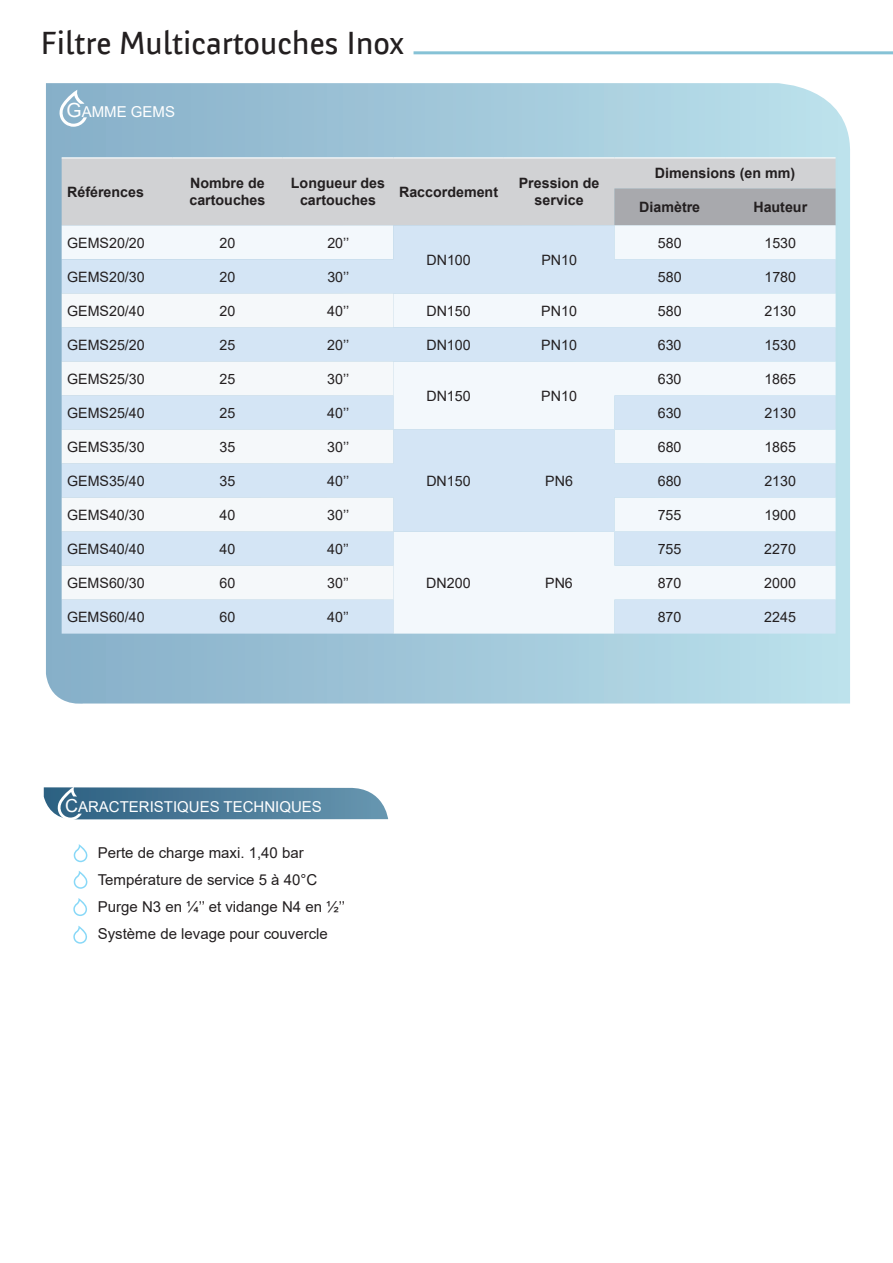
<style>
.page{position:relative;width:893px;height:1263px;background:#fff}
.page>*{position:absolute;margin:0;border:0;box-sizing:border-box;transform-origin:0 0}
.t1{font:33px "Banque Post";color:#231f20}
.t2{font:15px/27px "Arial";color:#231f20}
.t3{font:15px "Arial";color:#fff}
.t4{font:14.25px "Arial";color:#231f20}
.t5{font:700 14.25px/17.1px "Arial";color:#231f20;text-align:center}
.s1{font-size:19.5px}
.s2{font-size:18px}
</style>
<div class="page">
<svg style="left:46px;top:83px;width:804px;height:621px;background:#a2c8da"></svg>
<hr style="left:414px;top:51px;width:479px;height:3px;background:#86c2d6">
<div style="left:62px;top:158px;width:774px;height:67px;background:#d1d2d4"></div>
<div style="left:614px;top:189px;width:222px;height:36px;background:#a8a9ad"></div>
<svg style="left:62px;top:225px;width:774px;height:409px;fill:#d4e5f5"></svg>
<div style="left:62px;top:293px;width:331px;height:34px;background:#f5f8fa"></div>
<div style="left:62px;top:361px;width:331px;height:34px;background:#f5f8fa"></div>
<div style="left:62px;top:429px;width:331px;height:34px;background:#f5f8fa"></div>
<div style="left:62px;top:497px;width:331px;height:34px;background:#f5f8fa"></div>
<div style="left:62px;top:566px;width:331px;height:34px;background:#f5f8fa"></div>
<hr style="left:62px;top:157px;width:110px;height:1px;background:#fff">
<hr style="left:172px;top:157px;width:111px;height:1px;background:#fff">
<hr style="left:283px;top:157px;width:110px;height:1px;background:#fff">
<hr style="left:393px;top:157px;width:111px;height:1px;background:#fff">
<hr style="left:504px;top:157px;width:110px;height:1px;background:#fff">
<hr style="left:614px;top:157px;width:111px;height:1px;background:#fff">
<hr style="left:725px;top:157px;width:111px;height:1px;background:#fff">
<svg style="left:59px;top:90px;width:28px;height:37px"></svg>
<svg style="left:74px;top:844px;width:14px;height:18px"></svg>
<svg style="left:74px;top:871px;width:14px;height:18px"></svg>
<svg style="left:73px;top:898px;width:14px;height:18px"></svg>
<svg style="left:73px;top:926px;width:14px;height:18px"></svg>
<svg style="left:44px;top:787px;width:344px;height:33px;background:#5a86a1"></svg>
<h1 class="t1" style="left:40px;top:25px;width:365px">Filtre Multicartouches Inox</h1>
<p class="t3" style="left:67px;top:102px;width:110px"><span class="s1">G</span>AMME GEMS</p>
<p class="t5" style="left:67px;top:183px;width:78px">Références</p>
<p class="t5" style="left:189px;top:175px;width:78px;text-align:left">Nombre de cartouches</p>
<p class="t5" style="left:291px;top:175px;width:96px">Longueur des cartouches</p>
<p class="t5" style="left:399px;top:183px;width:100px">Raccordement</p>
<p class="t5" style="left:519px;top:175px;width:82px">Pression de service</p>
<p class="t4" style="left:67px;top:233px;width:79px">GEMS20/20</p>
<p class="t4" style="left:220px;top:233px;width:17px">20</p>
<p class="t4" style="left:327px;top:233px;width:23px">20’’</p>
<p class="t4" style="left:426px;top:250px;width:46px">DN100</p>
<p class="t4" style="left:541px;top:250px;width:37px">PN10</p>
<p class="t5" style="left:655px;top:165px;width:142px">Dimensions (en mm)</p>
<p class="t5" style="left:639px;top:199px;width:62px">Diamètre</p>
<p class="t5" style="left:753px;top:199px;width:55px">Hauteur</p>
<p class="t4" style="left:658px;top:233px;width:25px">580</p>
<p class="t4" style="left:764px;top:233px;width:33px">1530</p>
<p class="t4" style="left:67px;top:267px;width:79px">GEMS20/30</p>
<p class="t4" style="left:220px;top:267px;width:17px">20</p>
<p class="t4" style="left:327px;top:267px;width:23px">30’’</p>
<p class="t4" style="left:658px;top:267px;width:25px">580</p>
<p class="t4" style="left:764px;top:267px;width:33px">1780</p>
<p class="t4" style="left:67px;top:301px;width:79px">GEMS20/40</p>
<p class="t4" style="left:220px;top:301px;width:17px">20</p>
<p class="t4" style="left:327px;top:301px;width:23px">40’’</p>
<p class="t4" style="left:426px;top:301px;width:46px">DN150</p>
<p class="t4" style="left:541px;top:301px;width:37px">PN10</p>
<p class="t4" style="left:658px;top:301px;width:25px">580</p>
<p class="t4" style="left:764px;top:301px;width:33px">2130</p>
<p class="t4" style="left:67px;top:335px;width:79px">GEMS25/20</p>
<p class="t4" style="left:220px;top:335px;width:17px">25</p>
<p class="t4" style="left:327px;top:335px;width:23px">20’’</p>
<p class="t4" style="left:426px;top:335px;width:46px">DN100</p>
<p class="t4" style="left:541px;top:335px;width:37px">PN10</p>
<p class="t4" style="left:658px;top:335px;width:25px">630</p>
<p class="t4" style="left:764px;top:335px;width:33px">1530</p>
<p class="t4" style="left:67px;top:369px;width:79px">GEMS25/30</p>
<p class="t4" style="left:219px;top:369px;width:17px">25</p>
<p class="t4" style="left:327px;top:369px;width:23px">30’’</p>
<p class="t4" style="left:426px;top:386px;width:46px">DN150</p>
<p class="t4" style="left:541px;top:386px;width:37px">PN10</p>
<p class="t4" style="left:658px;top:369px;width:25px">630</p>
<p class="t4" style="left:764px;top:369px;width:33px">1865</p>
<p class="t4" style="left:67px;top:403px;width:79px">GEMS25/40</p>
<p class="t4" style="left:219px;top:403px;width:17px">25</p>
<p class="t4" style="left:327px;top:403px;width:23px">40’’</p>
<p class="t4" style="left:658px;top:403px;width:25px">630</p>
<p class="t4" style="left:764px;top:403px;width:33px">2130</p>
<p class="t4" style="left:67px;top:437px;width:79px">GEMS35/30</p>
<p class="t4" style="left:219px;top:437px;width:17px">35</p>
<p class="t4" style="left:327px;top:437px;width:23px">30’’</p>
<p class="t4" style="left:426px;top:471px;width:46px">DN150</p>
<p class="t4" style="left:545px;top:471px;width:29px">PN6</p>
<p class="t4" style="left:658px;top:437px;width:25px">680</p>
<p class="t4" style="left:764px;top:437px;width:33px">1865</p>
<p class="t4" style="left:67px;top:471px;width:79px">GEMS35/40</p>
<p class="t4" style="left:219px;top:471px;width:17px">35</p>
<p class="t4" style="left:327px;top:471px;width:23px">40’’</p>
<p class="t4" style="left:658px;top:471px;width:25px">680</p>
<p class="t4" style="left:764px;top:471px;width:33px">2130</p>
<p class="t4" style="left:67px;top:505px;width:79px">GEMS40/30</p>
<p class="t4" style="left:219px;top:505px;width:17px">40</p>
<p class="t4" style="left:327px;top:505px;width:23px">30’’</p>
<p class="t4" style="left:658px;top:505px;width:25px">755</p>
<p class="t4" style="left:764px;top:505px;width:33px">1900</p>
<p class="t4" style="left:67px;top:539px;width:79px">GEMS40/40</p>
<p class="t4" style="left:219px;top:539px;width:17px">40</p>
<p class="t4" style="left:327px;top:539px;width:23px">40’’</p>
<p class="t4" style="left:426px;top:573px;width:46px">DN200</p>
<p class="t4" style="left:545px;top:573px;width:29px">PN6</p>
<p class="t4" style="left:658px;top:539px;width:25px">755</p>
<p class="t4" style="left:764px;top:539px;width:33px">2270</p>
<p class="t4" style="left:67px;top:573px;width:79px">GEMS60/30</p>
<p class="t4" style="left:219px;top:573px;width:17px">60</p>
<p class="t4" style="left:327px;top:573px;width:23px">30’’</p>
<p class="t4" style="left:658px;top:573px;width:25px">870</p>
<p class="t4" style="left:764px;top:573px;width:33px">2000</p>
<p class="t4" style="left:67px;top:607px;width:79px">GEMS60/40</p>
<p class="t4" style="left:219px;top:607px;width:17px">60</p>
<p class="t4" style="left:327px;top:607px;width:23px">40’’</p>
<p class="t4" style="left:658px;top:607px;width:25px">870</p>
<p class="t4" style="left:764px;top:607px;width:33px">2245</p>
<p class="t3" style="left:65px;top:796px;width:258px"><span class="s2">C</span>ARACTERISTIQUES TECHNIQUES</p>
<p class="t2" style="left:98px;top:839px;width:249px">Perte de charge maxi. 1,40 bar<br>Température de service 5 à 40°C<br>Purge N3 en ¼’’ et vidange N4 en ½’’<br>Système de levage pour couvercle</p>
</div>
